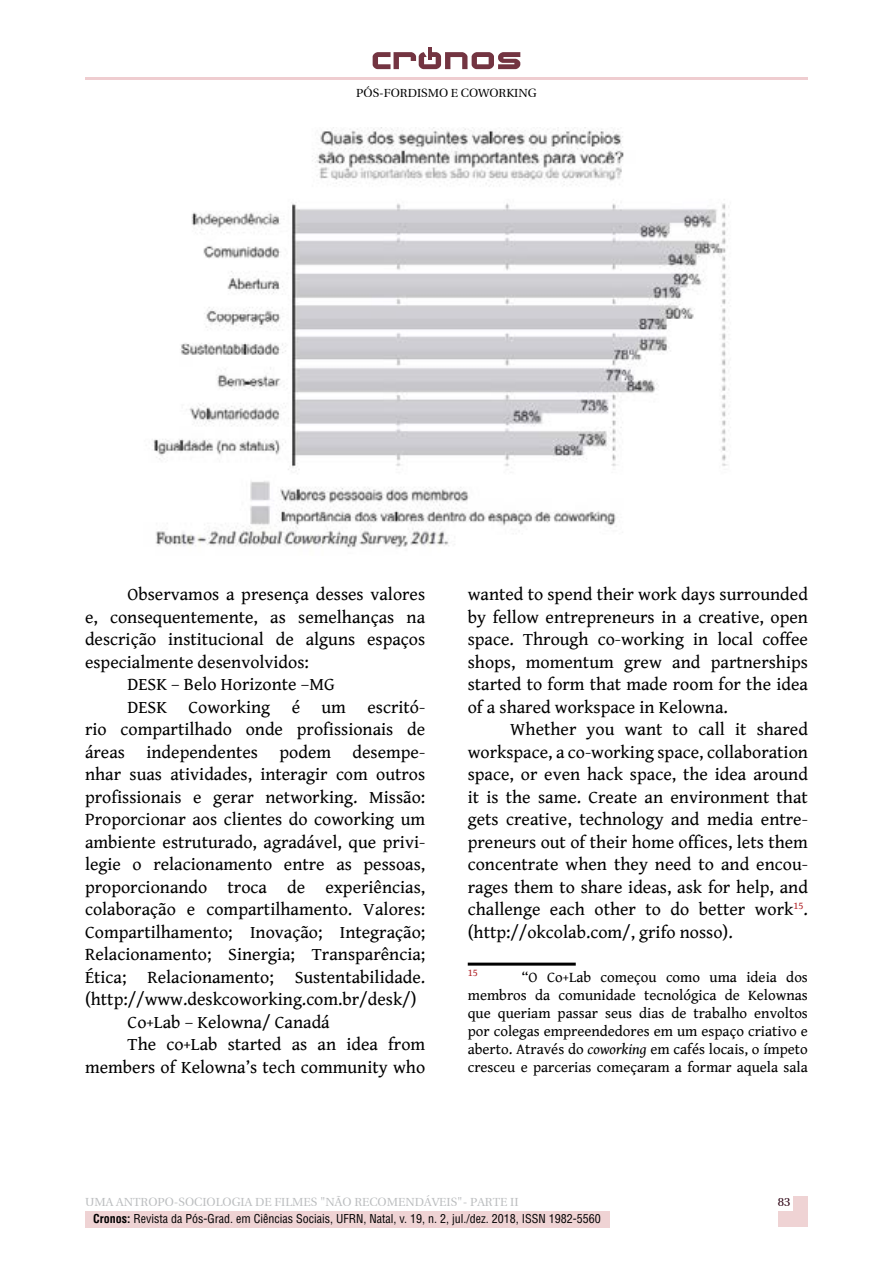
<style>
.page{position:relative;width:893px;height:1263px;background:#fff}
.page>*{position:absolute;margin:0;border:0;box-sizing:border-box;transform-origin:0 0}
.t1{font:18px/22.5px "Gentium Book Basic";color:#000;text-align:justify}
.t2{font:15px/18px "Gentium Book Basic";color:#000;text-align:justify}
.t3{font:condensed 12px "Helvetica LT Std";color:#000}
.t4{font:12px "Utopia";color:#bcbec0}
.t5{font:12px "Utopia";color:#000}
.t6{font:12px "Utopia";color:#2c0212}
.t7{font:10.5px "Gentium Book Basic";color:#b01f24}
.s1{font-style:italic}
.s2{font-weight:700}
</style>
<div class="page">
<div style="left:85px;top:1211px;width:524px;height:16px;background:#efd3d4"></div>
<div style="left:778px;top:1196px;width:30px;height:31px;background:#efd3d4"></div>
<div style="left:768px;top:1189px;width:25px;height:22px;background:#fff"></div>
<hr style="left:428px;top:47px;width:4px;height:13px;background:#733441">
<svg style="left:373px;top:52px;width:147px;height:17px"></svg>
<hr style="left:85px;top:78px;width:723px;height:2px;background:#b00212">
<hr style="left:468px;top:963px;width:108px;height:3px;background:#000">
<img style="left:153px;top:128px;width:576px;height:420px">
<p class="t5" style="left:356px;top:84px;width:182px">PÓS-FORDISMO E COWORKING</p>
<p class="t1" style="left:128px;top:582px;width:299px">Observamos a presença desses valores</p>
<p class="t1" style="left:85px;top:605px;width:342px">e, consequentemente, as semelhanças na</p>
<p class="t1" style="left:85px;top:627px;width:342px">descrição institucional de alguns espaços</p>
<p class="t1" style="left:85px;top:650px;width:225px">especialmente desenvolvidos:</p>
<p class="t1" style="left:128px;top:672px;width:209px">DESK – Belo Horizonte –MG</p>
<p class="t1" style="left:128px;top:695px;width:299px">DESK Coworking é um escritó-</p>
<p class="t1" style="left:85px;top:717px;width:342px">rio compartilhado onde profissionais de</p>
<p class="t1" style="left:85px;top:740px;width:342px">áreas independentes podem desempe-</p>
<p class="t1" style="left:85px;top:762px;width:342px">nhar suas atividades, interagir com outros</p>
<p class="t1" style="left:85px;top:785px;width:342px">profissionais e gerar networking. Missão:</p>
<p class="t1" style="left:85px;top:807px;width:342px">Proporcionar aos clientes do coworking um</p>
<p class="t1" style="left:85px;top:830px;width:342px">ambiente estruturado, agradável, que privi-</p>
<p class="t1" style="left:85px;top:852px;width:342px">legie o relacionamento entre as pessoas,</p>
<p class="t1" style="left:85px;top:875px;width:342px">proporcionando troca de experiências,</p>
<p class="t1" style="left:85px;top:897px;width:342px">colaboração e compartilhamento. Valores:</p>
<p class="t1" style="left:85px;top:920px;width:342px">Compartilhamento; Inovação; Integração;</p>
<p class="t1" style="left:85px;top:942px;width:342px">Relacionamento; Sinergia; Transparência;</p>
<p class="t1" style="left:85px;top:965px;width:342px">Ética; Relacionamento; Sustentabilidade.</p>
<p class="t1" style="left:85px;top:987px;width:333px">(http://www.deskcoworking.com.br/desk/)</p>
<p class="t1" style="left:128px;top:1010px;width:204px">Co+Lab – Kelowna/ Canadá</p>
<p class="t1" style="left:128px;top:1032px;width:299px">The co+Lab started as an idea from</p>
<p class="t1" style="left:85px;top:1055px;width:342px">members of Kelowna’s tech community who</p>
<p class="t1" style="left:468px;top:582px;width:342px">wanted to spend their work days surrounded by fellow entrepreneurs in a creative, open space. Through co-working in local coffee shops, momentum grew and partnerships started to form that made room for the idea of a shared workspace in Kelowna.</p>
<p class="t1" style="left:468px;top:717px;width:342px;text-indent:43px">Whether you want to call it shared workspace, a co-working space, collaboration space, or even hack space, the idea around it is the same. Create an environment that gets creative, technology and media entre&shy;preneurs out of their home offices, lets them concentrate when they need to and encou&shy;rages them to share ideas, ask for help, and challenge each other to do better work<sup>15</sup>. (http://okcolab.com/, grifo nosso).</p>
<p class="t7" style="left:468px;top:965px;width:12px">15</p>
<p class="t2" style="left:468px;top:968px;width:342px;text-indent:54px">“O Co+Lab começou como uma ideia dos membros da comunidade tecnológica de Kelownas que queriam passar seus dias de trabalho envoltos por colegas empreendedores em um espaço criativo e aberto. Através do <span class="s1">coworking</span> em cafés locais, o ímpeto cresceu e parcerias começaram a formar aquela sala</p>
<p class="t4" style="left:85px;top:1193px;width:435px">UMA ANTROPO-SOCIOLOGIA DE FILMES "NÃO RECOMENDÁVEIS"- PARTE II</p>
<p class="t6" style="left:778px;top:1193px;width:14px">83</p>
<p class="t3" style="left:93px;top:1211px;width:509px"><span class="s2">Cronos:</span> Revista da Pós-Grad. em Ciências Sociais, UFRN, Natal, v. 19, n. 2, jul./dez. 2018, ISSN 1982-5560</p>
</div>
